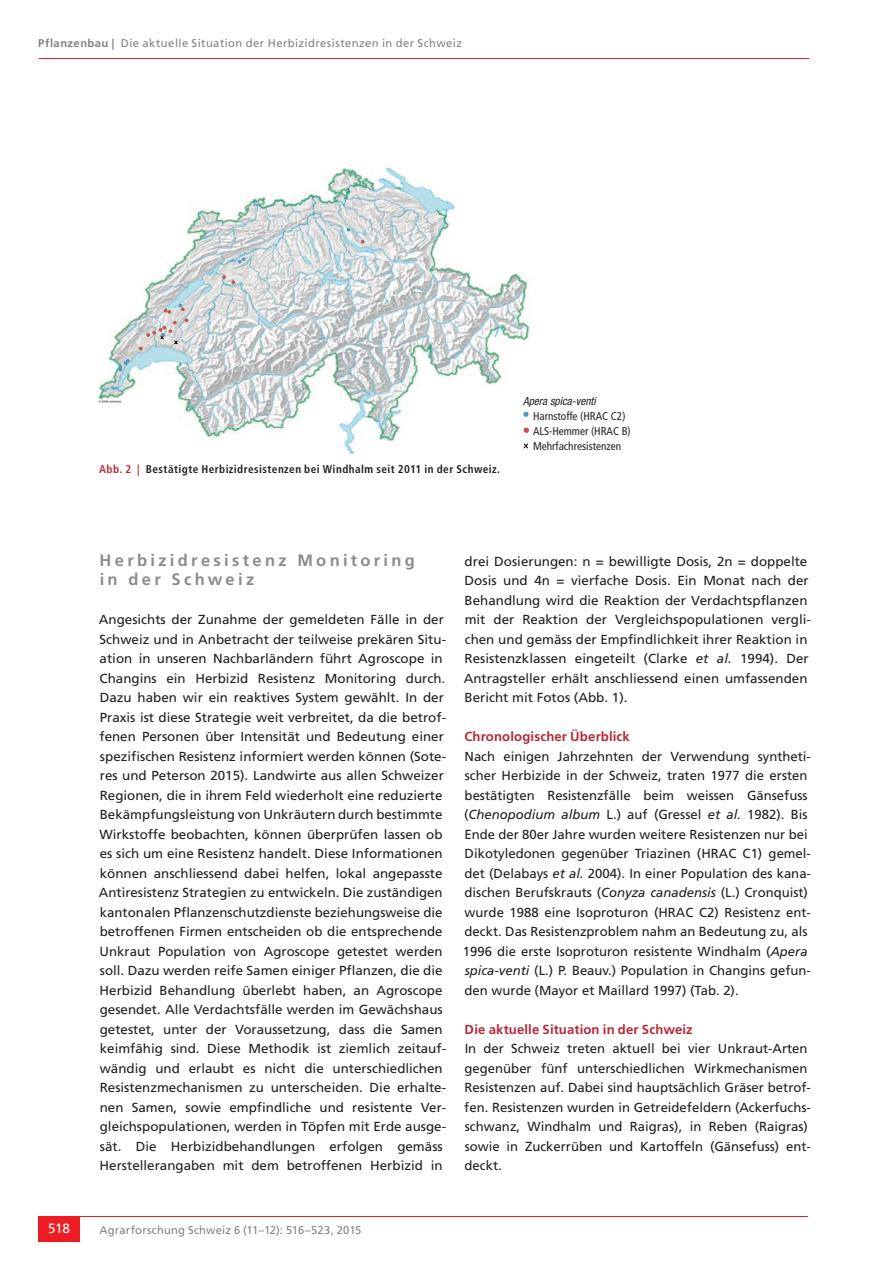
<style>
.page{position:relative;width:893px;height:1263px;background:#fff}
.page>*{position:absolute;margin:0;border:0;box-sizing:border-box;transform-origin:0 0}
.t1{font:700 16.5px/19.5px "Frutiger LT Std";letter-spacing:.2em;color:#8a8c8f}
.t2{font:13.5px "Frutiger LT Std";color:#fff}
.t3{font:13.2px/19.5px "Frutiger LT Std";color:#231f20}
.t4{font:700 13.2px "Frutiger LT Std";letter-spacing:.01em;color:#b72837}
.t5{font:700 condensed 11.25px "Frutiger LT Std";letter-spacing:.04em;color:#231f20}
.t6{font:11.25px "Frutiger LT Std";letter-spacing:.035em;color:#808285}
.t7{font:condensed 11.25px/15.1px "Frutiger LT Std";color:#231f20}
.t8{font:11.25px "Frutiger LT Std";letter-spacing:.015em;color:#808285}
.t9{font:italic condensed 11.25px "Helvetica Neue LT Std";color:#231f20}
.s1{font-weight:700}
.s2{color:#b72837}
.s3{font-style:italic}
</style>
<div class="page">
<hr style="left:39px;top:58px;width:769px;height:1px;background:#ee1d23">
<hr style="left:38px;top:1216px;width:770px;height:1px;background:#ee1d23">
<div style="left:38px;top:1216px;width:42px;height:26px;background:#ee1d23"></div>
<img style="left:97px;top:167px;width:433px;height:288px">
<svg style="left:361px;top:240px;width:3px;height:4px"></svg>
<svg style="left:185px;top:318px;width:3px;height:4px"></svg>
<svg style="left:238px;top:257px;width:7px;height:7px"></svg>
<svg style="left:347px;top:228px;width:3px;height:4px"></svg>
<svg style="left:164px;top:309px;width:7px;height:5px"></svg>
<svg style="left:222px;top:275px;width:13px;height:9px"></svg>
<svg style="left:179px;top:304px;width:6px;height:7px"></svg>
<svg style="left:119px;top:359px;width:11px;height:12px"></svg>
<svg style="left:139px;top:321px;width:39px;height:29px"></svg>
<svg style="left:524px;top:427px;width:5px;height:6px"></svg>
<svg style="left:523px;top:412px;width:6px;height:5px"></svg>
<svg style="left:524px;top:443px;width:4px;height:5px"></svg>
<p class="t6" style="left:38px;top:36px;width:425px"><span class="s1">Pflanzenbau |</span> Die aktuelle Situation der Herbizidresistenzen in der Schweiz</p>
<p class="t5" style="left:99px;top:463px;width:402px"><span class="s2">Abb. 2 |</span> Bestätigte Herbizidresistenzen bei Windhalm seit 2011 in der Schweiz.</p>
<p class="t9" style="left:523px;top:394px;width:74px">Apera spica-venti</p>
<p class="t7" style="left:533px;top:409px;width:99px">Harnstoffe (HRAC C2)<br>ALS-Hemmer (HRAC B)<br>Mehrfachresistenzen</p>
<p class="t2" style="left:48px;top:1221px;width:23px">518</p>
<p class="t1" style="left:100px;top:550px;width:317px">Herbizidresistenz Monitoring in der Schweiz</p>
<p class="t3" style="left:99px;top:610px;width:349px">Angesichts der Zunahme der gemeldeten Fälle in der Schweiz und in Anbetracht der teilweise prekären Situ&shy;ation in unseren Nachbarländern führt Agroscope in Changins ein Herbizid Resistenz Monitoring durch.<br>Dazu haben wir ein reaktives System gewählt. In der Praxis ist diese Strategie weit verbreitet, da die betrof&shy;fenen Personen über Intensität und Bedeutung einer spezifischen Resistenz informiert werden können (Sote&shy;res und Peterson 2015). Landwirte aus allen Schweizer Regionen, die in ihrem Feld wiederholt eine reduzierte Bekämpfungsleistung von Unkräutern durch bestimmte Wirkstoffe beobachten, können überprüfen lassen ob es sich um eine Resistenz handelt. Diese Informationen können anschliessend dabei helfen, lokal angepasste Antiresistenz Strategien zu entwickeln. Die zuständigen kantonalen Pflanzenschutzdienste beziehungsweise die betroffenen Firmen entscheiden ob die entsprechende Unkraut Population von Agroscope getestet werden soll. Dazu werden reife Samen einiger Pflanzen, die die Herbizid Behandlung überlebt haben, an Agroscope gesendet. Alle Verdachtsfälle werden im Gewächshaus getestet, unter der Voraussetzung, dass die Samen keimfähig sind. Diese Methodik ist ziemlich zeitauf&shy;wändig und erlaubt es nicht die unterschiedlichen Resistenzmechanismen zu unterscheiden. Die erhalte&shy;nen Samen, sowie empfindliche und resistente Ver&shy;gleichspopulationen, werden in Töpfen mit Erde ausge&shy;sät. Die Herbizidbehandlungen erfolgen gemäss Herstellerangaben mit dem betroffenen Herbizid in</p>
<p class="t3" style="left:464px;top:551px;width:349px">drei Dosierungen: n = bewilligte Dosis, 2n = doppelte Dosis und 4n = vierfache Dosis. Ein Monat nach der Behandlung wird die Reaktion der Verdachtspflanzen mit der Reaktion der Vergleichspopulationen vergli&shy;chen und gemäss der Empfindlichkeit ihrer Reaktion in Resistenzklassen eingeteilt (Clarke <span class="s3">et al.</span> 1994). Der Antragsteller erhält anschliessend einen umfassenden Bericht mit Fotos (Abb. 1).</p>
<p class="t4" style="left:464px;top:729px;width:167px">Chronologischer Überblick</p>
<p class="t3" style="left:463px;top:746px;width:350px">Nach einigen Jahrzehnten der Verwendung syntheti&shy;scher Herbizide in der Schweiz, traten 1977 die ersten bestätigten Resistenzfälle beim weissen Gänsefuss (<span class="s3">Chenopodium album</span> L.) auf (Gressel <span class="s3">et al.</span> 1982). Bis Ende der 80er Jahre wurden weitere Resistenzen nur bei Dikotyledonen gegenüber Triazinen (HRAC C1) gemel&shy;det (Delabays <span class="s3">et al.</span> 2004). In einer Population des kana&shy;dischen Berufskrauts (<span class="s3">Conyza canadensis</span> (L.) Cronquist) wurde 1988 eine Isoproturon (HRAC C2) Resistenz ent&shy;deckt. Das Resistenzproblem nahm an Bedeutung zu, als 1996 die erste Isoproturon resistente Windhalm (<span class="s3">Apera spica-venti</span> (L.) P. Beauv.) Population in Changins gefun&shy;den wurde (Mayor et Maillard 1997) (Tab. 2).</p>
<p class="t4" style="left:465px;top:1021px;width:230px">Die aktuelle Situation in der Schweiz</p>
<p class="t3" style="left:464px;top:1039px;width:348px">In der Schweiz treten aktuell bei vier Unkraut-Arten gegenüber fünf unterschiedlichen Wirkmechanismen Resistenzen auf. Dabei sind hauptsächlich Gräser betrof&shy;fen. Resistenzen wurden in Getreidefeldern (Ackerfuchs&shy;schwanz, Windhalm und Raigras), in Reben (Raigras) sowie in Zuckerrüben und Kartoffeln (Gänsefuss) ent&shy;deckt.</p>
<p class="t8" style="left:100px;top:1223px;width:264px">Agrarforschung Schweiz 6 (11–12): 516–523, 2015</p>
</div>
